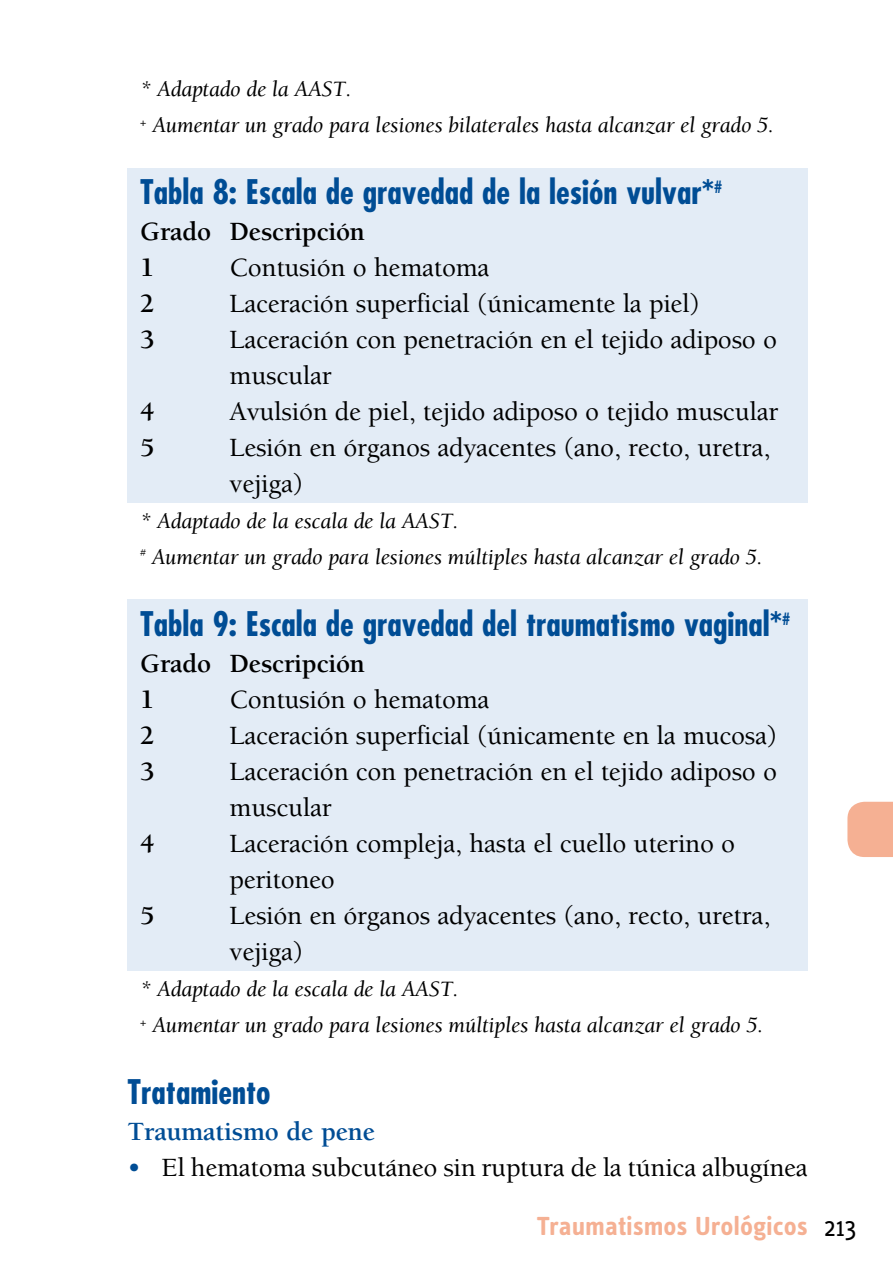
<style>
.page{position:relative;width:893px;height:1276px;background:#fff}
.page>*{position:absolute;margin:0;border:0;box-sizing:border-box;transform-origin:0 0}
.t1{font:700 condensed 33px "Futura";color:#004d95}
.t2{font:500 27px/36px "Berkeley";letter-spacing:-.01em;color:#000}
.t3{font:700 27px/36px "Berkeley";letter-spacing:-.01em;color:#000}
.t4{font:700 27px "Info Text";color:#f5b093}
.t5{font:700 27px "Berkeley";letter-spacing:-.01em;color:#004d95}
.t6{font:italic 22.5px/36px "Berkeley";letter-spacing:-.01em;color:#000}
.s1{color:#004d95}
.s2{font-weight:400;color:#000}
</style>
<div class="page">
<div style="left:128px;top:600px;width:680px;height:371px;background:#e3ecf6"></div>
<div style="left:128px;top:168px;width:680px;height:334px;background:#e3ecf6"></div>
<svg style="left:847px;top:801px;width:46px;height:56px;background:#f5b59a"></svg>
<p class="t6" style="left:140px;top:71px;width:635px">* Adaptado de la AAST.<br><sup>+</sup> Aumentar un grado para lesiones bilaterales hasta alcanzar el grado 5.</p>
<p class="t1" style="left:140px;top:170px;width:583px">Tabla 8: Escala de gravedad de la lesión vulvar*<sup>#</sup></p>
<p class="t3" style="left:140px;top:213px;width:226px">Grado Descripción<br>1</p>
<p class="t2" style="left:230px;top:250px;width:261px">Contusión o hematoma</p>
<p class="t3" style="left:140px;top:285px;width:16px">2</p>
<p class="t2" style="left:230px;top:286px;width:472px">Laceración superficial (únicamente la piel)</p>
<p class="t3" style="left:140px;top:321px;width:16px">3</p>
<p class="t2" style="left:230px;top:322px;width:549px">Laceración con penetración en el tejido adiposo o muscular</p>
<p class="t3" style="left:140px;top:393px;width:16px">4</p>
<p class="t2" style="left:230px;top:394px;width:550px">Avulsión de piel, tejido adiposo o tejido muscular</p>
<p class="t3" style="left:140px;top:429px;width:16px">5</p>
<p class="t2" style="left:230px;top:430px;width:542px">Lesión en órganos adyacentes (ano, recto, uretra, vejiga)</p>
<p class="t6" style="left:140px;top:503px;width:624px">* Adaptado de la escala de la AAST.<br><sup>#</sup> Aumentar un grado para lesiones múltiples hasta alcanzar el grado 5.</p>
<p class="t1" style="left:140px;top:602px;width:651px">Tabla 9: Escala de gravedad del traumatismo vaginal*<sup>#</sup></p>
<p class="t3" style="left:140px;top:645px;width:226px">Grado Descripción<br>1</p>
<p class="t2" style="left:230px;top:682px;width:261px">Contusión o hematoma</p>
<p class="t3" style="left:140px;top:717px;width:16px">2</p>
<p class="t2" style="left:230px;top:718px;width:549px">Laceración superficial (únicamente en la mucosa)</p>
<p class="t3" style="left:140px;top:753px;width:16px">3</p>
<p class="t2" style="left:230px;top:754px;width:549px">Laceración con penetración en el tejido adiposo o muscular</p>
<p class="t3" style="left:140px;top:825px;width:16px">4</p>
<p class="t2" style="left:230px;top:826px;width:507px">Laceración compleja, hasta el cuello uterino o peritoneo</p>
<p class="t3" style="left:140px;top:897px;width:16px">5</p>
<p class="t2" style="left:230px;top:898px;width:542px">Lesión en órganos adyacentes (ano, recto, uretra, vejiga)</p>
<p class="t6" style="left:140px;top:971px;width:624px">* Adaptado de la escala de la AAST.<br><sup>+</sup> Aumentar un grado para lesiones múltiples hasta alcanzar el grado 5.</p>
<p class="t1" style="left:128px;top:1070px;width:144px">Tratamiento</p>
<p class="t5" style="left:128px;top:1117px;width:249px">Traumatismo de pene</p>
<p class="t2" style="left:128px;top:1150px;width:682px"><span class="s1">•</span> El hematoma subcutáneo sin ruptura de la túnica albugínea</p>
<p class="t4" style="left:537px;top:1210px;width:321px">Traumatismos Urológicos <span class="s2">213</span></p>
</div>
